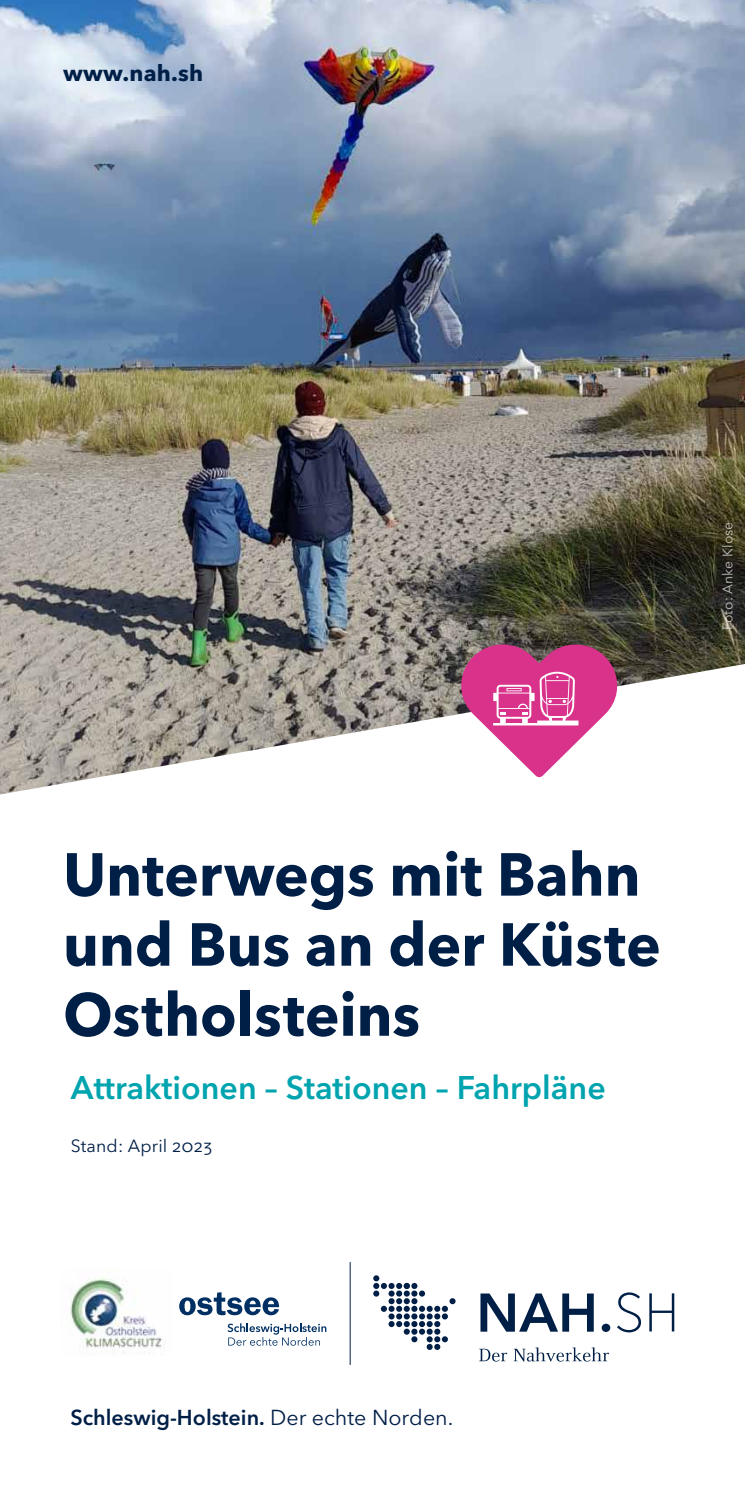
<style>
.page{position:relative;width:745px;height:1489px;background:#fff}
.page>*{position:absolute;margin:0;border:0;box-sizing:border-box;transform-origin:0 0}
.t1{font:700 60px/70px "Avenir Next LT Pro";color:#001f47}
.t2{font:600 32.5px "Avenir Next LT Pro";color:#00a4af}
.t3{font:700 22.5px "Avenir Next LT Pro";letter-spacing:.01em;color:#001f47}
.t4{font:600 21.5px "Avenir Next LT Pro";color:#001f47}
.t5{font:17.5px "Avenir Next LT Pro";letter-spacing:.01em;color:#001f47}
.t6{font:13.75px "Avenir Next LT Pro";letter-spacing:.01em;color:#fff}
.s1{font-weight:400}
</style>
<div class="page">
<img style="left:0;top:0;width:744px;height:663px">
<svg style="left:29px;top:28px;width:209px;height:91px;background:#b9cadf"></svg>
<svg style="left:0;top:663px;width:744px;height:702px"></svg>
<svg style="left:227px;top:1323px;width:99px;height:22px"></svg>
<svg style="left:179px;top:1292px;width:100px;height:23px"></svg>
<hr style="left:349px;top:1261px;width:1px;height:103px;background:#001f47">
<svg style="left:478px;top:1348px;width:29px;height:13px"></svg>
<svg style="left:513px;top:1347px;width:95px;height:14px"></svg>
<svg style="left:649px;top:1293px;width:24px;height:38px"></svg>
<svg style="left:616px;top:1292px;width:24px;height:40px"></svg>
<svg style="left:380px;top:1282px;width:7px;height:6px"></svg>
<svg style="left:373px;top:1275px;width:6px;height:21px"></svg>
<svg style="left:388px;top:1282px;width:29px;height:14px"></svg>
<svg style="left:418px;top:1290px;width:7px;height:6px"></svg>
<svg style="left:388px;top:1297px;width:6px;height:7px"></svg>
<svg style="left:396px;top:1297px;width:6px;height:7px"></svg>
<svg style="left:403px;top:1297px;width:6px;height:7px"></svg>
<svg style="left:411px;top:1297px;width:6px;height:7px"></svg>
<svg style="left:449px;top:1297px;width:6px;height:7px"></svg>
<svg style="left:380px;top:1305px;width:7px;height:6px"></svg>
<svg style="left:418px;top:1305px;width:7px;height:6px"></svg>
<svg style="left:418px;top:1313px;width:7px;height:6px"></svg>
<svg style="left:418px;top:1320px;width:7px;height:6px"></svg>
<svg style="left:418px;top:1328px;width:7px;height:6px"></svg>
<svg style="left:388px;top:1305px;width:29px;height:37px"></svg>
<svg style="left:426px;top:1305px;width:21px;height:44px"></svg>
<svg style="left:480px;top:1293px;width:113px;height:38px"></svg>
<div style="left:601px;top:1323px;width:9px;height:8px;background:#001f47;border-radius:50%"></div>
<img style="left:60px;top:1268px;width:112px;height:88px">
<svg style="left:447px;top:644px;width:183px;height:133px"></svg>
<p class="t3" style="left:63px;top:59px;width:141px">www.nah.sh</p>
<p class="t6" style="left:718px;top:630px;width:110px;rotate:-90deg">Foto: Anke Klose</p>
<p class="t1" style="left:63px;top:839px;width:598px">Unterwegs mit Bahn und Bus an der Küste<br>Ostholsteins</p>
<p class="t2" style="left:71px;top:1067px;width:536px">Attraktionen – Stationen – Fahrpläne</p>
<p class="t5" style="left:71px;top:1135px;width:143px">Stand: April 2023</p>
<p class="t4" style="left:70px;top:1404px;width:384px">Schleswig-Holstein. <span class="s1">Der echte Norden.</span></p>
</div>
